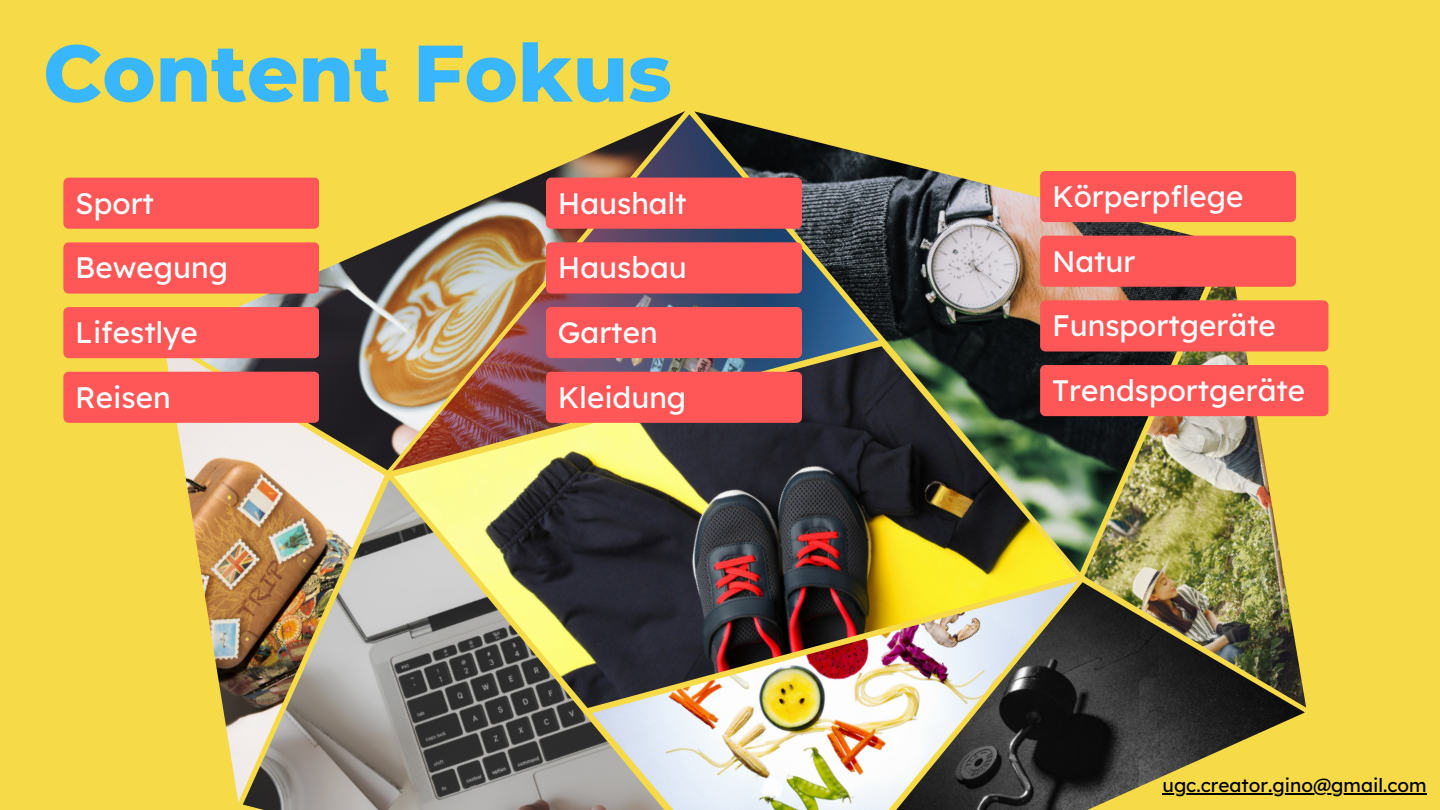
<style>
.page{position:relative;width:1440px;height:810px;background:#f6da47}
.page>*{position:absolute;margin:0;border:0;box-sizing:border-box;transform-origin:0 0}
.t1{font:800 80px "Montserrat";color:#38b6ff}
.t2{font:29.6px "Lexend Deca";color:#fff}
.t3{font:19px "Lexend Deca";color:#000}
</style>
<div class="page">
<img style="left:772px;top:581px;width:306px;height:229px">
<img style="left:694px;top:111px;width:530px;height:462px">
<img style="left:243px;top:479px;width:529px;height:331px">
<img style="left:164px;top:358px;width:221px;height:444px">
<img style="left:166px;top:111px;width:519px;height:359px">
<img style="left:1084px;top:284px;width:222px;height:424px">
<img style="left:786px;top:582px;width:519px;height:228px">
<div style="left:63px;top:178px;width:256px;height:51px;background:#ff5757;border-radius:5px"></div>
<div style="left:63px;top:242px;width:256px;height:52px;background:#ff5757;border-radius:5px"></div>
<div style="left:63px;top:307px;width:256px;height:51px;background:#ff5757;border-radius:5px"></div>
<div style="left:63px;top:372px;width:256px;height:51px;background:#ff5757;border-radius:5px"></div>
<div style="left:546px;top:178px;width:256px;height:51px;background:#ff5757;border-radius:5px"></div>
<div style="left:546px;top:242px;width:256px;height:51px;background:#ff5757;border-radius:5px"></div>
<div style="left:546px;top:307px;width:256px;height:51px;background:#ff5757;border-radius:5px"></div>
<div style="left:546px;top:372px;width:256px;height:51px;background:#ff5757;border-radius:5px"></div>
<div style="left:1040px;top:171px;width:256px;height:51px;background:#ff5757;border-radius:5px"></div>
<div style="left:1040px;top:365px;width:288px;height:51px;background:#ff5757;border-radius:5px"></div>
<div style="left:1040px;top:300px;width:288px;height:52px;background:#ff5757;border-radius:5px"></div>
<div style="left:1040px;top:236px;width:256px;height:51px;background:#ff5757;border-radius:5px"></div>
<hr style="left:1163px;top:794px;width:264px;height:1px;background:#000">
<p class="t1" style="left:43px;top:24px;width:630px">Content Fokus</p>
<p class="t2" style="left:75px;top:184px;width:80px">Sport</p>
<p class="t2" style="left:75px;top:249px;width:154px">Bewegung</p>
<p class="t2" style="left:75px;top:314px;width:124px">Lifestlye</p>
<p class="t2" style="left:75px;top:378px;width:97px">Reisen</p>
<p class="t2" style="left:558px;top:184px;width:130px">Haushalt</p>
<p class="t2" style="left:558px;top:249px;width:130px">Hausbau</p>
<p class="t2" style="left:558px;top:313px;width:101px">Garten</p>
<p class="t2" style="left:558px;top:378px;width:130px">Kleidung</p>
<p class="t2" style="left:1052px;top:177px;width:193px">Körperpflege</p>
<p class="t2" style="left:1052px;top:242px;width:85px">Natur</p>
<p class="t2" style="left:1052px;top:307px;width:225px">Funsportgeräte</p>
<p class="t2" style="left:1052px;top:371px;width:255px">Trendsportgeräte</p>
<p class="t3" style="left:1163px;top:773px;width:266px">ugc.creator.gino@gmail.com</p>
</div>
